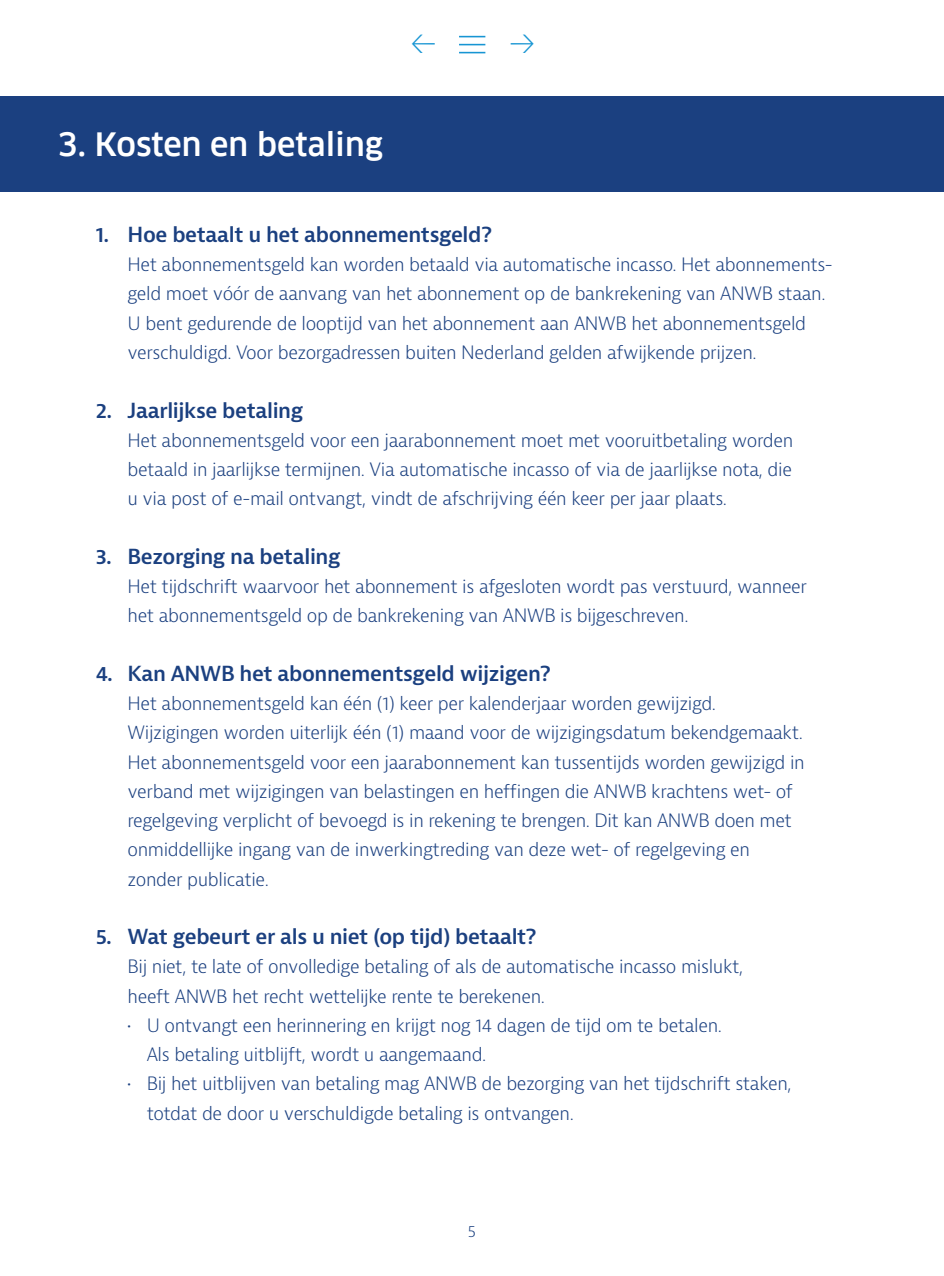
<style>
.page{position:relative;width:944px;height:1276px;background:#fff}
.page>*{position:absolute;margin:0;border:0;box-sizing:border-box;transform-origin:0 0}
.t1{font:500 31.5px "Clan Pro";color:#fff}
.t2{font:300 26.78px "Bernina Sans";color:#1795d3}
.t3{font:600 20.25px "Bernina Sans";letter-spacing:-.02em;color:#1b4080}
.t4{font:300 18px/29.2px "Bernina Sans";letter-spacing:-.02em;color:#1b4080}
.t5{font:300 15.75px "Bernina Sans";color:#1b4080}
</style>
<div class="page">
<svg style="left:459px;top:52px;width:26px;height:1px"></svg>
<svg style="left:459px;top:44px;width:26px;height:1px"></svg>
<svg style="left:459px;top:36px;width:26px;height:1px"></svg>
<div style="left:0;top:96px;width:944px;height:95px;background:#1b4080"></div>
<h2 class="t2" style="left:410px;top:26px;width:28px">←</h2>
<h2 class="t2" style="left:509px;top:26px;width:28px">→</h2>
<h1 class="t1" style="left:57px;top:126px;width:327px">3. Kosten en betaling</h1>
<p class="t3" style="left:96px;top:221px;width:398px">1. Hoe betaalt u het abonnementsgeld?</p>
<p class="t4" style="left:128px;top:250px;width:707px">Het abonnementsgeld kan worden betaald via automatische incasso. Het abonnements&shy;geld moet vóór de aanvang van het abonnement op de bankrekening van ANWB staan.<br>U bent gedurende de looptijd van het abonnement aan ANWB het abonnementsgeld verschuldigd. Voor bezorgadressen buiten Nederland gelden afwijkende prijzen.</p>
<p class="t3" style="left:96px;top:397px;width:209px">2. Jaarlijkse betaling</p>
<p class="t4" style="left:128px;top:426px;width:667px;text-align:justify">Het abonnementsgeld voor een jaarabonnement moet met vooruitbetaling worden betaald in jaarlijkse termijnen. Via automatische incasso of via de jaarlijkse nota, die u via post of e-mail ontvangt, vindt de afschrijving één keer per jaar plaats.</p>
<p class="t3" style="left:96px;top:543px;width:246px">3. Bezorging na betaling</p>
<p class="t4" style="left:128px;top:572px;width:681px">Het tijdschrift waarvoor het abonnement is afgesloten wordt pas verstuurd, wanneer het abonnementsgeld op de bankrekening van ANWB is bijgeschreven.</p>
<p class="t3" style="left:96px;top:660px;width:457px">4. Kan ANWB het abonnementsgeld wijzigen?</p>
<p class="t4" style="left:128px;top:689px;width:679px">Het abonnementsgeld kan één (1) keer per kalenderjaar worden gewijzigd.<br>Wijzigingen worden uiterlijk één (1) maand voor de wijzigingsdatum bekendgemaakt.<br>Het abonnementsgeld voor een jaarabonnement kan tussentijds worden gewijzigd in verband met wijzigingen van belastingen en heffingen die ANWB krachtens wet- of regelgeving verplicht of bevoegd is in rekening te brengen. Dit kan ANWB doen met onmiddellijke ingang van de inwerkingtreding van deze wet- of regelgeving en zonder publicatie.</p>
<p class="t3" style="left:96px;top:923px;width:442px">5. Wat gebeurt er als u niet (op tijd) betaalt?</p>
<p class="t4" style="left:128px;top:952px;width:617px">Bij niet, te late of onvolledige betaling of als de automatische incasso mislukt, heeft ANWB het recht wettelijke rente te berekenen.</p>
<p class="t4" style="left:147px;top:1011px;width:577px;text-indent:-19px">• U ontvangt een herinnering en krijgt nog 14 dagen de tijd om te betalen.<br>Als betaling uitblijft, wordt u aangemaand.</p>
<p class="t4" style="left:147px;top:1069px;width:646px;text-indent:-19px">• Bij het uitblijven van betaling mag ANWB de bezorging van het tijdschrift staken, totdat de door u verschuldigde betaling is ontvangen.</p>
<p class="t5" style="left:468px;top:1220px;width:10px">5</p>
</div>
